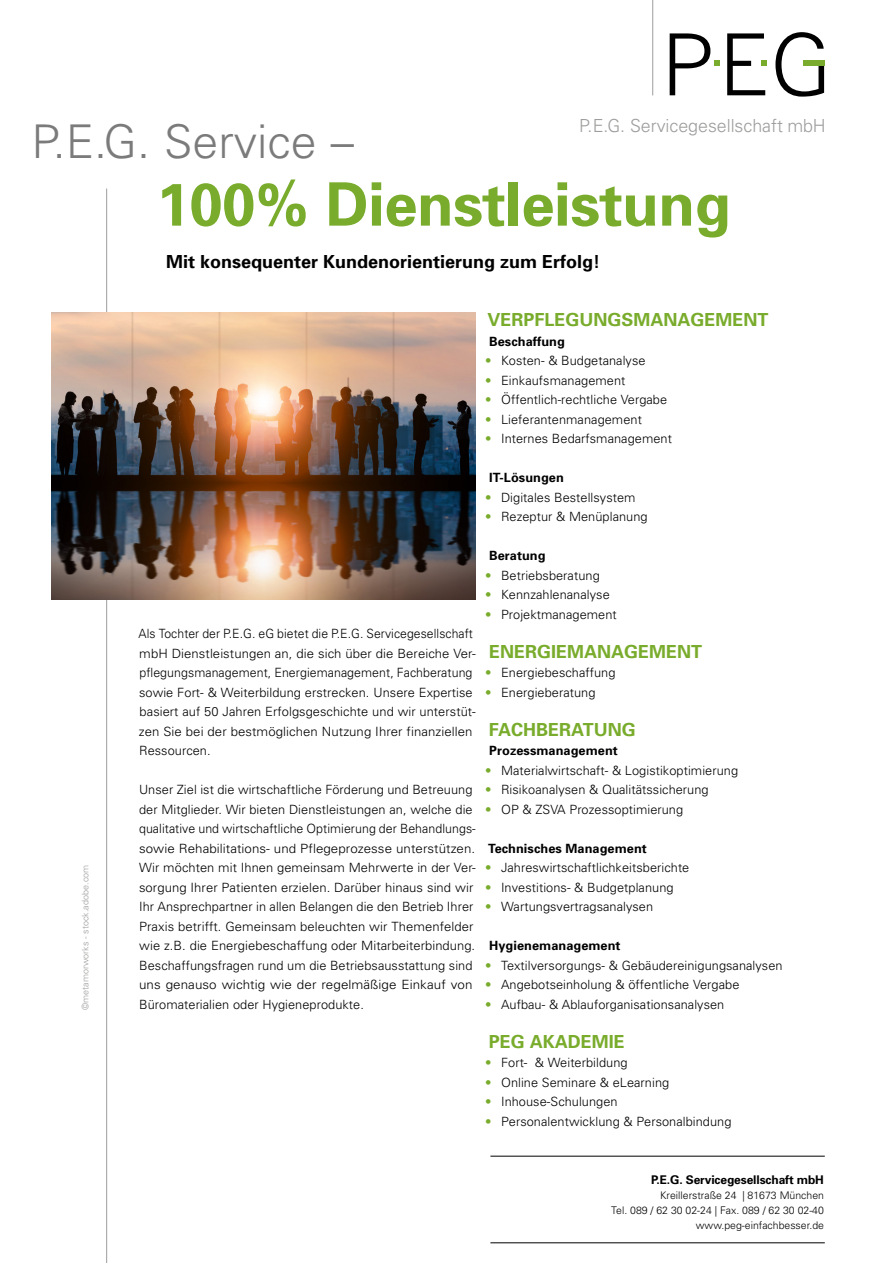
<style>
.page{position:relative;width:893px;height:1263px;background:#fff}
.page>*{position:absolute;margin:0;border:0;box-sizing:border-box;transform-origin:0 0}
.t1{font:700 60px "Univers";letter-spacing:-.01em;color:#79ac2c}
.t2{font:300 46.5px "Univers";color:#7c7b7b}
.t3{font:700 18px "Univers";color:#79ac2c}
.t4{font:700 18px "Univers";color:#000}
.t5{font:300 18px "Univers";color:#9d9d9c}
.t6{font:300 12.75px/19.5px "Univers";letter-spacing:.005em;color:#000}
.t7{font:300 12.75px/19.5px "Univers";letter-spacing:.005em;color:#000;scale:.96 1}
.t8{font:700 12.75px "Univers";letter-spacing:.005em;color:#000}
.t9{font:700 12px "Univers";letter-spacing:-.01em;color:#000}
.t10{font:300 10.5px/15px "Univers";color:#000;text-align:right}
.t11{font:300 9px "Univers";letter-spacing:.005em;color:#9d9d9c}
.s1{color:#79ac2c}
</style>
<div class="page">
<hr style="left:106px;top:189px;width:1px;height:1074px;background:#9d9d9c">
<hr style="left:490px;top:1242px;width:335px;height:1px;background:#000">
<img style="left:51px;top:313px;width:424px;height:286px">
<hr style="left:490px;top:1156px;width:335px;height:1px;background:#000">
<hr style="left:652px;top:0;width:1px;height:95px;background:#9d9d9c">
<svg style="left:670px;top:32px;width:154px;height:65px"></svg>
<div style="left:803px;top:61px;width:21px;height:5px;background:#79ac2c"></div>
<h3 class="t5" style="left:579px;top:115px;width:248px">P.E.G. Servicegesellschaft mbH</h3>
<h2 class="t2" style="left:31px;top:114px;width:324px">P.E.G. Service –</h2>
<h1 class="t1" style="left:157px;top:168px;width:576px">100% Dienstleistung</h1>
<p class="t11" style="left:80px;top:1010px;width:147px;rotate:-90deg">©metamorworks - stock.adobe.com</p>
<h3 class="t4" style="left:166px;top:250px;width:436px">Mit konsequenter Kundenorientierung zum Erfolg!</h3>
<p class="t7" style="left:139px;top:624px;width:353px">Als Tochter der P.E.G. eG bietet die P.E.G. Servicegesellschaft mbH Dienstleistungen an, die sich über die Bereiche Ver&shy;pflegungsmanagement, Energiemanagement, Fachberatung sowie Fort- &amp; Weiterbildung erstrecken. Unsere Expertise basiert auf 50 Jahren Erfolgsgeschichte und wir unterstüt&shy;zen Sie bei der bestmöglichen Nutzung Ihrer finanziellen Ressourcen.</p>
<p class="t6" style="left:139px;top:780px;width:338px">Unser Ziel ist die wirtschaftliche Förderung und Betreuung der Mitglieder. Wir bieten Dienstleistungen an, welche die qualitative und wirtschaftliche Optimierung der Behandlungs&shy;sowie Rehabilitations- und Pflegeprozesse unterstützen.<br>Wir möchten mit Ihnen gemeinsam Mehrwerte in der Ver&shy;sorgung Ihrer Patienten erzielen. Darüber hinaus sind wir Ihr Ansprechpartner in allen Belangen die den Betrieb Ihrer Praxis betrifft. Gemeinsam beleuchten wir Themenfelder wie z.B. die Energiebeschaffung oder Mitarbeiterbindung.<br>Beschaffungsfragen rund um die Betriebsausstattung sind uns genauso wichtig wie der regelmäßige Einkauf von Büromaterialien oder Hygieneprodukte.</p>
<h3 class="t3" style="left:487px;top:309px;width:283px">VERPFLEGUNGSMANAGEMENT</h3>
<p class="t8" style="left:489px;top:333px;width:77px">Beschaffung</p>
<p class="t6" style="left:485px;top:351px;width:162px"><span class="s1">•</span> Kosten- &amp; Budgetanalyse</p>
<p class="t6" style="left:485px;top:370px;width:142px"><span class="s1">•</span> Einkaufsmanagement</p>
<p class="t6" style="left:485px;top:390px;width:183px"><span class="s1">•</span> Öffentlich-rechtliche Vergabe</p>
<p class="t6" style="left:485px;top:409px;width:158px"><span class="s1">•</span> Lieferantenmanagement</p>
<p class="t6" style="left:485px;top:429px;width:188px"><span class="s1">•</span> Internes Bedarfsmanagement</p>
<p class="t8" style="left:489px;top:470px;width:76px">IT-Lösungen</p>
<p class="t6" style="left:485px;top:487px;width:152px"><span class="s1">•</span> Digitales Bestellsystem</p>
<p class="t6" style="left:485px;top:507px;width:164px"><span class="s1">•</span> Rezeptur &amp; Menüplanung</p>
<p class="t8" style="left:489px;top:548px;width:58px">Beratung</p>
<p class="t6" style="left:485px;top:565px;width:116px"><span class="s1">•</span> Betriebsberatung</p>
<p class="t6" style="left:485px;top:585px;width:126px"><span class="s1">•</span> Kennzahlenanalyse</p>
<p class="t6" style="left:485px;top:604px;width:133px"><span class="s1">•</span> Projektmanagement</p>
<h3 class="t3" style="left:489px;top:640px;width:214px">ENERGIEMANAGEMENT</h3>
<p class="t6" style="left:485px;top:663px;width:132px"><span class="s1">•</span> Energiebeschaffung</p>
<p class="t6" style="left:485px;top:682px;width:112px"><span class="s1">•</span> Energieberatung</p>
<h3 class="t3" style="left:489px;top:718px;width:149px">FACHBERATUNG</h3>
<p class="t8" style="left:489px;top:743px;width:130px">Prozessmanagement</p>
<p class="t6" style="left:485px;top:760px;width:254px"><span class="s1">•</span> Materialwirtschaft- &amp; Logistikoptimierung</p>
<p class="t6" style="left:485px;top:780px;width:225px"><span class="s1">•</span> Risikoanalysen &amp; Qualitätssicherung</p>
<p class="t6" style="left:485px;top:799px;width:199px"><span class="s1">•</span> OP &amp; ZSVA Prozessoptimierung</p>
<p class="t8" style="left:488px;top:840px;width:160px">Technisches Management</p>
<p class="t6" style="left:485px;top:858px;width:206px"><span class="s1">•</span> Jahreswirtschaftlichkeitsberichte</p>
<p class="t6" style="left:485px;top:877px;width:190px"><span class="s1">•</span> Investitions- &amp; Budgetplanung</p>
<p class="t6" style="left:485px;top:897px;width:169px"><span class="s1">•</span> Wartungsvertragsanalysen</p>
<p class="t8" style="left:489px;top:938px;width:133px">Hygienemanagement</p>
<p class="t6" style="left:485px;top:955px;width:299px"><span class="s1">•</span> Textilversorgungs- &amp; Gebäudereinigungsanalysen</p>
<p class="t6" style="left:485px;top:975px;width:256px"><span class="s1">•</span> Angebotseinholung &amp; öffentliche Vergabe</p>
<p class="t6" style="left:485px;top:994px;width:241px"><span class="s1">•</span> Aufbau- &amp; Ablauforganisationsanalysen</p>
<h3 class="t3" style="left:489px;top:1030px;width:137px">PEG AKADEMIE</h3>
<p class="t6" style="left:485px;top:1053px;width:144px"><span class="s1">•</span> Fort- &amp; Weiterbildung</p>
<p class="t6" style="left:485px;top:1072px;width:185px"><span class="s1">•</span> Online Seminare &amp; eLearning</p>
<p class="t6" style="left:485px;top:1092px;width:134px"><span class="s1">•</span> Inhouse-Schulungen</p>
<p class="t6" style="left:485px;top:1111px;width:248px"><span class="s1">•</span> Personalentwicklung &amp; Personalbindung</p>
<p class="t9" style="left:651px;top:1172px;width:174px">P.E.G. Servicegesellschaft mbH</p>
<p class="t10" style="left:611px;top:1187px;width:214px">Kreillerstraße 24 | 81673 München<br>Tel. 089 / 62 30 02-24 | Fax. 089 / 62 30 02-40 www.peg-einfachbesser.de</p>
</div>
